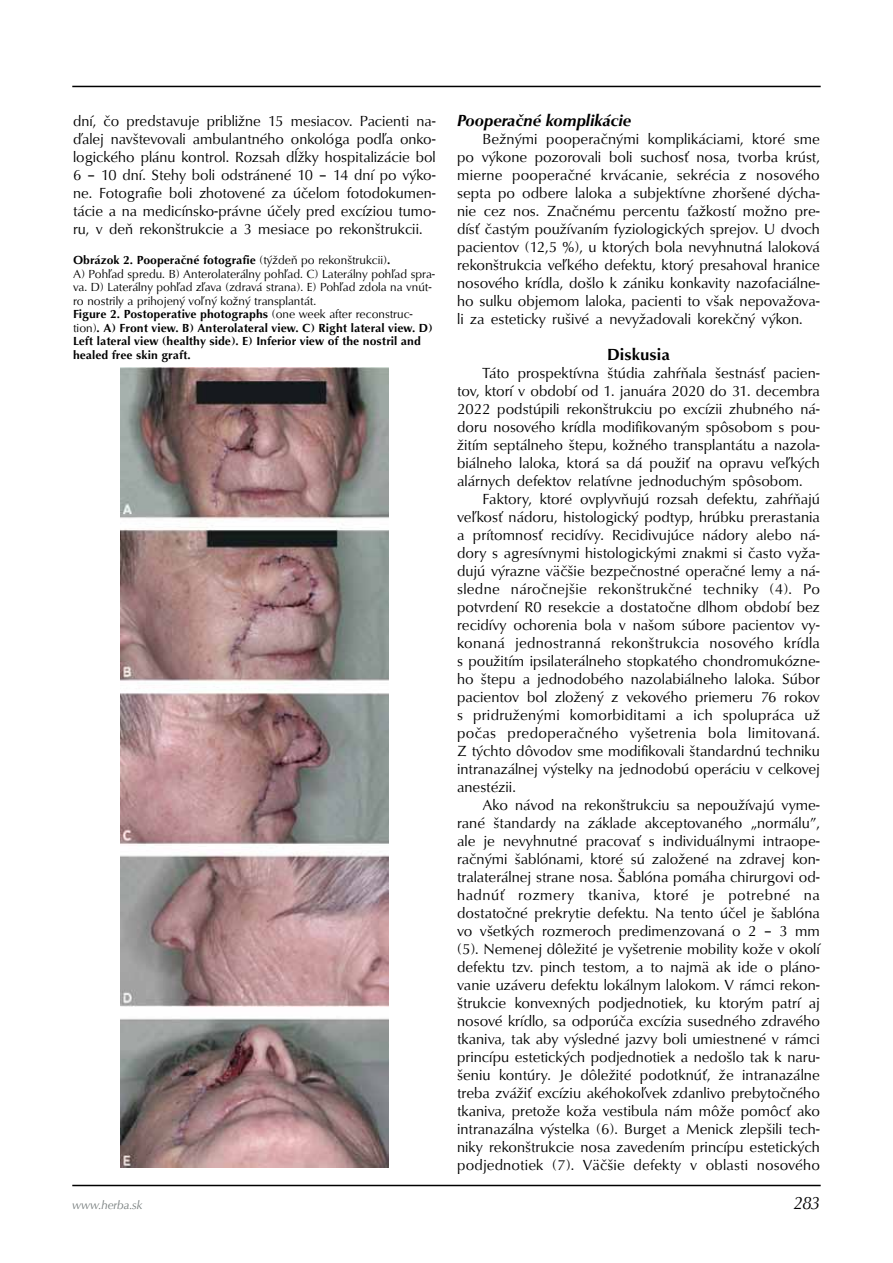
<style>
.page{position:relative;width:893px;height:1263px;background:#fff}
.page>*{position:absolute;margin:0;border:0;box-sizing:border-box;transform-origin:0 0}
.t1{font:italic 18px "URW Classico TEE";color:#000}
.t2{font:italic 700 16.5px "URW Classico TEE";color:#000}
.t3{font:700 16.5px "URW Classico TEE";color:#000}
.t4{font:15px/18px "URW Classico TEE";color:#000;text-align:justify}
.t5{font:12px/13.5px "URW Classico TEE";color:#000}
.t6{font:italic 12px "URW Classico TEE";color:#777e7e}
.s1{font-weight:700}
</style>
<div class="page">
<hr style="left:72px;top:86px;width:749px;height:1px;background:#000">
<hr style="left:72px;top:1185px;width:749px;height:1px;background:#000">
<img style="left:121px;top:368px;width:267px;height:799px">
<p class="t4" style="left:73px;top:112px;width:364px">dní, čo predstavuje približne 15 mesiacov. Pacienti na&shy;ďalej navštevovali ambulantného onkológa podľa onko&shy;logického plánu kontrol. Rozsah dĺžky hospitalizácie bol 6 – 10 dní. Stehy boli odstránené 10 – 14 dní po výko&shy;ne. Fotografie boli zhotovené za účelom fotodokumen&shy;tácie a na medicínsko-právne účely pred excíziou tumo&shy;ru, v deň rekonštrukcie a 3 mesiace po rekonštrukcii.</p>
<p class="t5" style="left:73px;top:253px;width:364px"><span class="s1">Obrázok 2. Pooperačné fotografie</span> (týždeň po rekonštrukcii)<span class="s1">.<br></span>A) Pohľad spredu. B) Anterolaterálny pohľad. C) Laterálny pohľad spra&shy;va. D) Laterálny pohľad zľava (zdravá strana). E) Pohľad zdola na vnút&shy;ro nostrily a prihojený voľný kožný transplantát.<br><span class="s1">Figure 2. Postoperative photographs</span> (one week after reconstruc&shy;tion)<span class="s1">. A) Front view. B) Anterolateral view. C) Right lateral view. D)<br>Left lateral view (healthy side). E) Inferior view of the nostril and healed free skin graft.</span></p>
<p class="t2" style="left:457px;top:110px;width:176px">Pooperačné komplikácie</p>
<p class="t4" style="left:457px;top:130px;width:364px;text-indent:26px">Bežnými pooperačnými komplikáciami, ktoré sme po výkone pozorovali boli suchosť nosa, tvorba krúst, mierne pooperačné krvácanie, sekrécia z nosového septa po odbere laloka a subjektívne zhoršené dýcha&shy;nie cez nos. Značnému percentu ťažkostí možno pre&shy;dísť častým používaním fyziologických sprejov. U dvoch pacientov (12,5 %), u ktorých bola nevyhnutná laloková rekonštrukcia veľkého defektu, ktorý presahoval hranice nosového krídla, došlo k zániku konkavity nazofaciálne&shy;ho sulku objemom laloka, pacienti to však nepovažova&shy;li za esteticky rušivé a nevyžadovali korekčný výkon.</p>
<p class="t3" style="left:607px;top:344px;width:64px">Diskusia</p>
<p class="t4" style="left:457px;top:364px;width:364px;text-indent:26px">Táto prospektívna štúdia zahŕňala šestnásť pacien&shy;tov, ktorí v období od 1. januára 2020 do 31. decembra 2022 podstúpili rekonštrukciu po excízii zhubného ná&shy;doru nosového krídla modifikovaným spôsobom s pou&shy;žitím septálneho štepu, kožného transplantátu a nazola&shy;biálneho laloka, ktorá sa dá použiť na opravu veľkých alárnych defektov relatívne jednoduchým spôsobom.</p>
<p class="t4" style="left:457px;top:490px;width:364px;text-indent:26px">Faktory, ktoré ovplyvňujú rozsah defektu, zahŕňajú veľkosť nádoru, histologický podtyp, hrúbku prerastania a prítomnosť recidívy. Recidivujúce nádory alebo ná&shy;dory s agresívnymi histologickými znakmi si často vyža&shy;dujú výrazne väčšie bezpečnostné operačné lemy a ná&shy;sledne náročnejšie rekonštrukčné techniky (4). Po potvrdení R0 resekcie a dostatočne dlhom období bez recidívy ochorenia bola v našom súbore pacientov vy&shy;konaná jednostranná rekonštrukcia nosového krídla s použitím ipsilaterálneho stopkatého chondromukózne&shy;ho štepu a jednodobého nazolabiálneho laloka. Súbor pacientov bol zložený z vekového priemeru 76 rokov s pridruženými komorbiditami a ich spolupráca už počas predoperačného vyšetrenia bola limitovaná.<br>Z týchto dôvodov sme modifikovali štandardnú techniku intranazálnej výstelky na jednodobú operáciu v celkovej anestézii.</p>
<p class="t4" style="left:457px;top:796px;width:364px;text-indent:26px">Ako návod na rekonštrukciu sa nepoužívajú vyme&shy;rané štandardy na základe akceptovaného „normálu”, ale je nevyhnutné pracovať s individuálnymi intraope&shy;račnými šablónami, ktoré sú založené na zdravej kon&shy;tralaterálnej strane nosa. Šablóna pomáha chirurgovi od&shy;hadnúť rozmery tkaniva, ktoré je potrebné na dostatočné prekrytie defektu. Na tento účel je šablóna vo všetkých rozmeroch predimenzovaná o 2 – 3 mm (5). Nemenej dôležité je vyšetrenie mobility kože v okolí defektu tzv. pinch testom, a to najmä ak ide o pláno&shy;vanie uzáveru defektu lokálnym lalokom. V rámci rekon&shy;štrukcie konvexných podjednotiek, ku ktorým patrí aj nosové krídlo, sa odporúča excízia susedného zdravého tkaniva, tak aby výsledné jazvy boli umiestnené v rámci princípu estetických podjednotiek a nedošlo tak k naru&shy;šeniu kontúry. Je dôležité podotknúť, že intranazálne treba zvážiť excíziu akéhokoľvek zdanlivo prebytočného tkaniva, pretože koža vestibula nám môže pomôcť ako intranazálna výstelka (6). Burget a Menick zlepšili tech&shy;niky rekonštrukcie nosa zavedením princípu estetických podjednotiek (7). Väčšie defekty v oblasti nosového</p>
<p class="t6" style="left:72px;top:1197px;width:72px">www.herba.sk</p>
<p class="t1" style="left:794px;top:1191px;width:27px">283</p>
</div>
